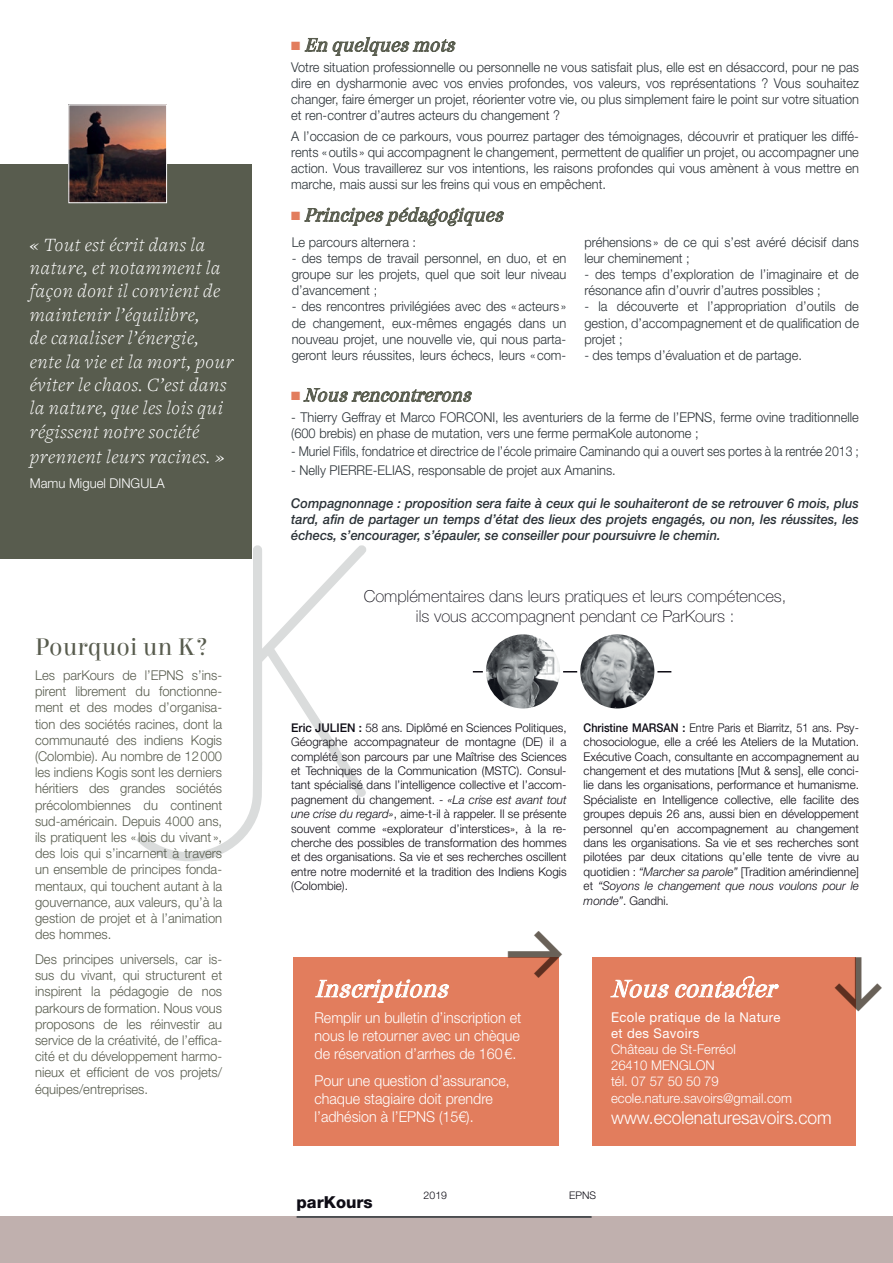
<style>
.page{position:relative;width:893px;height:1263px;background:#fff}
.page>*{position:absolute;margin:0;border:0;box-sizing:border-box;transform-origin:0 0}
.t1{font:48px "Arrowstfb";color:#696158}
.t2{font:italic 25.5px "Elsie";color:#fff}
.t3{font:25.5px "Elsie";color:#585c4e}
.t4{font:italic 300 19.5px/23.4px "Freight Text";letter-spacing:.035em;color:#fff}
.t5{font:italic 19.5px "Elsie";color:#585c4e}
.t6{font:300 18px "Helvetica Neue LT";color:#fff}
.t7{font:100 16.5px/19.8px "Helvetica Neue LT";color:#0e0c15;text-align:center}
.t8{font:800 16.5px "Helvetica Neue LT";color:#0e0c15}
.t9{font:300 15px/18px "Helvetica Neue LT";color:#fff;text-align:justify;scale:.95 1}
.t10{font:300 13.5px/16.2px "Helvetica Neue LT";color:#2b3237;text-align:justify;scale:.95 1}
.t11{font:300 13.5px/16.2px "Helvetica Neue LT";color:#585c4e;text-align:justify;scale:.96 1}
.t12{font:italic 500 13.5px/16.2px "Helvetica Neue LT";color:#2b3237;text-align:justify;scale:.95 1}
.t13{font:300 13.5px "Helvetica Neue LT";color:#2b3237;scale:.91 1}
.t14{font:300 13.5px/16.2px "Helvetica Neue LT";color:#fff}
.t15{font:13.5px/16.2px "Helvetica Neue LT";letter-spacing:.03em;color:#fff}
.t16{font:300 12px/14.4px "Helvetica Neue LT";color:#0e0c15;text-align:justify;scale:.9 1}
.t17{font:300 12px/14.4px "Helvetica Neue LT";color:#0e0c15;text-align:justify}
.t18{font:300 10.5px "Helvetica Neue LT";color:#0e0c15}
.s1{color:#e27d5d}
.s2{font-weight:500}
.s3{font-style:italic}
</style>
<div class="page">
<svg style="left:136px;top:545px;width:230px;height:316px"></svg>
<svg style="left:304px;top:36px;width:152px;height:20px"></svg>
<svg style="left:304px;top:206px;width:200px;height:21px"></svg>
<svg style="left:303px;top:388px;width:169px;height:14px"></svg>
<div style="left:293px;top:957px;width:266px;height:188px;background:#e27d5d"></div>
<div style="left:592px;top:957px;width:263px;height:188px;background:#e27d5d"></div>
<svg style="left:315px;top:979px;width:134px;height:24px"></svg>
<svg style="left:610px;top:976px;width:169px;height:22px"></svg>
<div style="left:0;top:1216px;width:893px;height:47px;background:#c0b0ae"></div>
<hr style="left:297px;top:1216px;width:295px;height:2px;background:#2b3237">
<div style="left:0;top:165px;width:252px;height:394px;background:#585c4e"></div>
<img style="left:70px;top:107px;width:95px;height:94px">
<div style="left:68px;top:105px;width:99px;height:98px;border:1px solid #fff"></div>
<hr style="left:473px;top:671px;width:198px;height:1px;background:#0e0c15">
<img style="left:484px;top:633px;width:78px;height:77px;border-radius:39px">
<div style="left:483px;top:631px;width:80px;height:80px;border:3px solid #fff;border-radius:50%"></div>
<img style="left:579px;top:633px;width:77px;height:77px;border-radius:39px">
<div style="left:577px;top:631px;width:80px;height:80px;border:3px solid #fff;border-radius:50%"></div>
<h3 class="t4" style="left:30px;top:233px;width:205px">« Tout est écrit dans la nature, et notamment la façon dont il convient de maintenir l’équilibre,<br>de canaliser l’énergie, ente la vie et la mort, pour éviter le chaos. C’est dans la nature, que les lois qui régissent notre société</h3>
<h3 class="t4" style="left:30px;top:445px;width:196px">prennent leurs racines. »</h3>
<p class="t14" style="left:30px;top:475px;width:136px">Mamu Miguel DINGULA</p>
<h2 class="t3" style="left:35px;top:633px;width:174px">Pourquoi un K?</h2>
<p class="t11" style="left:35px;top:667px;width:196px">Les parKours de l’EPNS s’ins&shy;pirent librement du fonctionne&shy;ment et des modes d’organisa&shy;tion des sociétés racines, dont la communauté des indiens Kogis (Colombie). Au nombre de 12000 les indiens Kogis sont les derniers héritiers des grandes sociétés précolombiennes du continent sud-américain. Depuis 4000 ans, ils pratiquent les « lois du vivant », des lois qui s’incarnent à travers un ensemble de principes fonda&shy;mentaux, qui touchent autant à la gouvernance, aux valeurs, qu’à la gestion de projet et à l’animation des hommes.</p>
<p class="t11" style="left:35px;top:951px;width:196px">Des principes universels, car is&shy;sus du vivant, qui structurent et inspirent la pédagogie de nos parkours de formation. Nous vous proposons de les réinvestir au service de la créativité, de l’effica&shy;cité et du développement harmo&shy;nieux et efficient de vos projets/ équipes/entreprises.</p>
<h3 class="t5" style="left:291px;top:34px;width:170px"><span class="s1">■</span> En quelquesmots</h3>
<p class="t10" style="left:291px;top:58px;width:599px">Votre situation professionnelle ou personnelle ne vous satisfait plus, elle est en désaccord, pour ne pas dire en dysharmonie avec vos envies profondes, vos valeurs, vos représentations ? Vous souhaitez changer, faire émerger un projet, réorienter votre vie, ou plus simplement faire le point sur votre situation et ren-contrer d’autres acteurs du changement ?</p>
<p class="t10" style="left:291px;top:127px;width:599px">A l’occasion de ce parkours, vous pourrez partager des témoignages, découvrir et pratiquer les diffé&shy;rents «outils » qui accompagnent le changement, permettent de qualifier un projet, ou accompagner une action. Vous travaillerez sur vos intentions, les raisons profondes qui vous amènent à vous mettre en marche, mais aussi sur les freins qui vous en empêchent.</p>
<h3 class="t5" style="left:291px;top:204px;width:219px"><span class="s1">■</span> Principespédagogiques</h3>
<p class="t10" style="left:292px;top:233px;width:133px">Le parcours alternera :</p>
<p class="t10" style="left:292px;top:250px;width:291px">- des temps de travail personnel, en duo, et en groupe sur les projets, quel que soit leur niveau d’avancement ;</p>
<p class="t10" style="left:292px;top:298px;width:291px">- des rencontres privilégiées avec des «acteurs » de changement, eux-mêmes engagés dans un nouveau projet, une nouvelle vie, qui nous parta&shy;geront leurs réussites, leurs échecs, leurs «com-</p>
<p class="t10" style="left:584px;top:233px;width:291px">préhensions » de ce qui s’est avéré décisif dans leur cheminement ;</p>
<p class="t10" style="left:584px;top:266px;width:291px">- des temps d’exploration de l’imaginaire et de résonance afin d’ouvrir d’autres possibles ;</p>
<p class="t10" style="left:584px;top:298px;width:291px">- la découverte et l’appropriation d’outils de gestion, d’accompagnement et de qualification de projet ;</p>
<p class="t10" style="left:584px;top:347px;width:231px">- des temps d’évaluation et de partage.</p>
<h3 class="t5" style="left:291px;top:384px;width:187px"><span class="s1">■</span> Nousrencontrerons</h3>
<p class="t10" style="left:291px;top:408px;width:599px">- Thierry Geffray et Marco FORCONI, les aventuriers de la ferme de l’EPNS, ferme ovine traditionnelle (600 brebis) en phase de mutation, vers une ferme permaKole autonome ;</p>
<p class="t13" style="left:291px;top:443px;width:625px">- Muriel Fifils, fondatrice et directrice de l’école primaire Caminando qui a ouvert ses portes à la rentrée 2013 ;</p>
<p class="t10" style="left:291px;top:461px;width:343px">- Nelly PIERRE-ELIAS, responsable de projet aux Amanins.</p>
<p class="t12" style="left:291px;top:495px;width:599px">Compagnonnage : proposition sera faite à ceux qui le souhaiteront de se retrouver 6 mois, plus tard, afin de partager un temps d’état des lieux des projets engagés, ou non, les réussites, les échecs, s’encourager, s’épauler, se conseiller pour poursuivre le chemin.</p>
<p class="t7" style="left:364px;top:587px;width:424px">Complémentaires dans leurs pratiques et leurs compétences, ils vous accompagnent pendant ce ParKours :</p>
<p class="t17" style="left:291px;top:720px;width:277px"><span class="s2">Eric JULIEN :</span> 58 ans. Diplômé en Sciences Politiques, Géographe accompagnateur de montagne (DE) il a complété son parcours par une Maîtrise des Sciences et Techniques de la Communication (MSTC). Consul&shy;tant spécialisé dans l’intelligence collective et l’accom&shy;pagnement du changement. - <span class="s3">«La crise est avant tout une crise du regard»</span>, aime-t-il à rappeler. Il se présente souvent comme «explorateur d’interstices», à la re&shy;cherche des possibles de transformation des hommes et des organisations. Sa vie et ses recherches oscillent entre notre modernité et la tradition des Indiens Kogis (Colombie).</p>
<p class="t16" style="left:584px;top:720px;width:307px"><span class="s2">Christine MARSAN :</span> Entre Paris et Biarritz, 51 ans. Psy&shy;chosociologue, elle a créé les Ateliers de la Mutation.<br>Exécutive Coach, consultante en accompagnement au changement et des mutations [Mut &amp; sens], elle conci&shy;lie dans les organisations, performance et humanisme.<br>Spécialiste en Intelligence collective, elle facilite des groupes depuis 26 ans, aussi bien en développement personnel qu’en accompagnement au changement dans les organisations. Sa vie et ses recherches sont pilotées par deux citations qu’elle tente de vivre au quotidien : <span class="s3">“Marcher sa parole”</span> [Tradition amérindienne] et <span class="s3">“Soyons le changement que nous voulons pour le monde”</span>. Gandhi.</p>
<h1 class="t1" style="left:508px;top:929px;width:57px">t</h1>
<h2 class="t2" style="left:314px;top:974px;width:142px">Inscriptions</h2>
<p class="t9" style="left:314px;top:1009px;width:219px">Remplir un bulletin d’inscription et nous le retourner avec un chèque de réservation d’arrhes de 160€.</p>
<p class="t9" style="left:314px;top:1071px;width:207px;text-align:left">Pour une question d’assurance, chaque stagiaire doit prendre l’adhésion à l’EPNS (15€).</p>
<h1 class="t1" style="left:884px;top:957px;width:57px;rotate:90deg">t</h1>
<h2 class="t2" style="left:611px;top:974px;width:173px">Nouscontacter</h2>
<p class="t15" style="left:611px;top:1008px;width:171px">Ecole pratique de la Nature et des Savoirs</p>
<p class="t14" style="left:611px;top:1041px;width:183px">Château de St-Ferréol<br>26410 MENGLON<br>tél. 07 57 50 50 79 ecole.nature.savoirs@gmail.com</p>
<h3 class="t6" style="left:611px;top:1107px;width:222px">www.ecolenaturesavoirs.com</h3>
<p class="t8" style="left:297px;top:1192px;width:78px">parKours</p>
<p class="t18" style="left:424px;top:1189px;width:25px">2019</p>
<p class="t18" style="left:569px;top:1189px;width:28px">EPNS</p>
</div>
